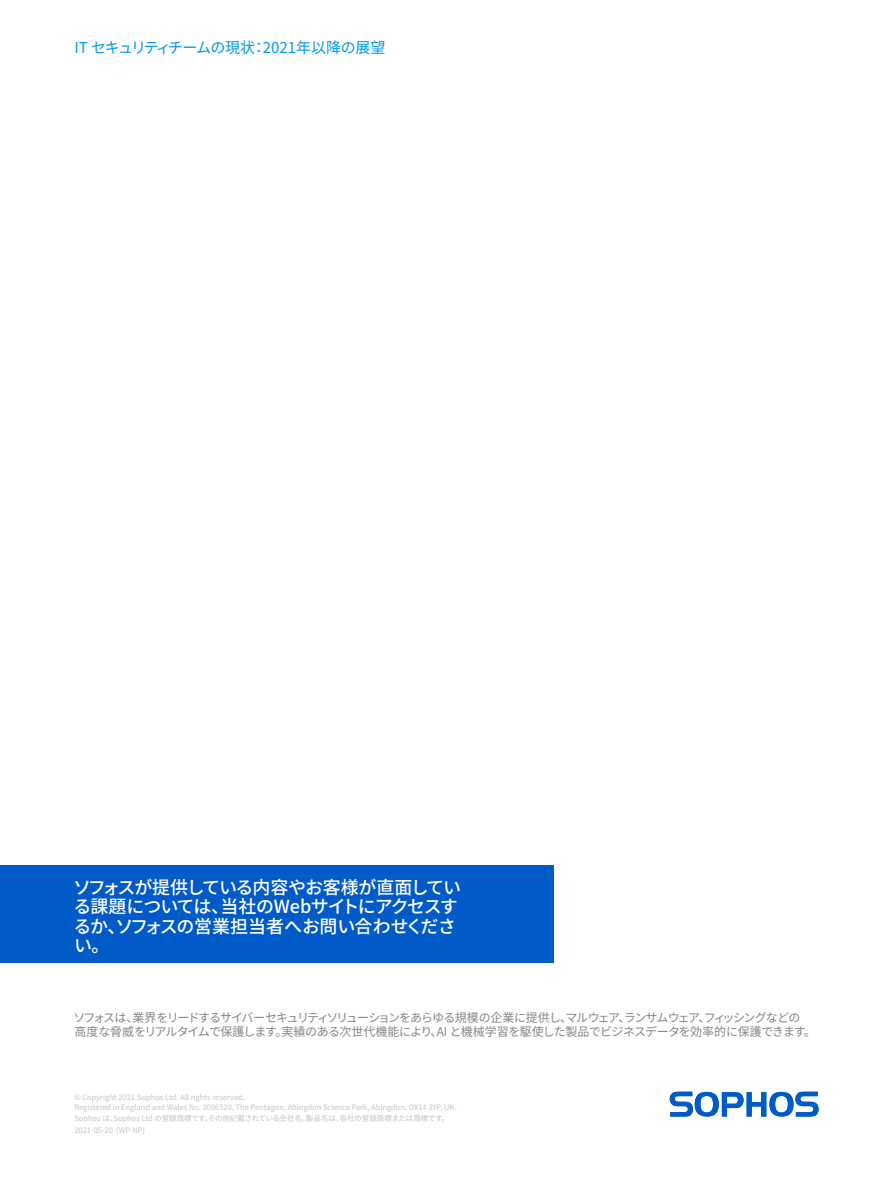
<style>
.page{position:relative;width:893px;height:1191px;background:#fff}
.page>*{position:absolute;margin:0;border:0;box-sizing:border-box;transform-origin:0 0}
.Call_Out_Copy{font:500 18px/19.5px "Noto Sans CJ Kjp";letter-spacing:-.05em;color:#fff}
.t1{font:15px "Noto Sans CJ Kjp";letter-spacing:-.02em;color:#0097ee}
.Sophos_Discription{font:12px/14.4px "Noto Sans CJ Kjp";letter-spacing:-.07em;color:#83868b}
.Copyright{font:7.5px "Noto Sans CJ Kjp";color:#c2c5ca}
.Job_No__and_Version{font:7.5px "Noto Sans CJ Kjp";color:#c2c5ca}
</style>
<div class="page">
<svg style="left:670px;top:1091px;width:149px;height:25px"></svg>
<div style="left:0;top:865px;width:554px;height:97px;background:#005bc8"></div>
<h2 class="t1" style="left:74px;top:39px;width:313px">IT セキュリティチームの現状：2021年以降の展望</h2>
<p class="Call_Out_Copy" style="left:73px;top:877px;width:390px">ソフォスが提供している内容やお客様が直面している課題については、当社のWebサイトにアクセスするか、ソフォスの営業担当者へお問い合わせください。</p>
<p class="Sophos_Discription" style="left:74px;top:1010px;width:744px">ソフォスは、業界をリードするサイバーセキュリティソリューションをあらゆる規模の企業に提供し、マルウェア、ランサムウェア、フィッシングなどの<br>高度な脅威をリアルタイムで保護します。実績のある次世代機能により、AI と機械学習を駆使した製品でビジネスデータを効率的に保護できます。</p>
<p class="Copyright" style="left:74px;top:1093px;width:172px">© Copyright 2021.Sophos Ltd. All rights reserved.</p>
<p class="Copyright" style="left:74px;top:1103px;width:384px">Registered in England and Wales No. 2096520, The Pentagon, Abingdon Science Park, Abingdon, OX14 3YP, UK.</p>
<p class="Copyright" style="left:74px;top:1114px;width:376px">Sophos は、Sophos Ltd の登録商標です。その他記載されている会社名、製品名は、各社の登録商標または商標です。</p>
<p class="Job_No__and_Version" style="left:74px;top:1126px;width:72px">2021-05-20 (WP-NP)</p>
</div>
